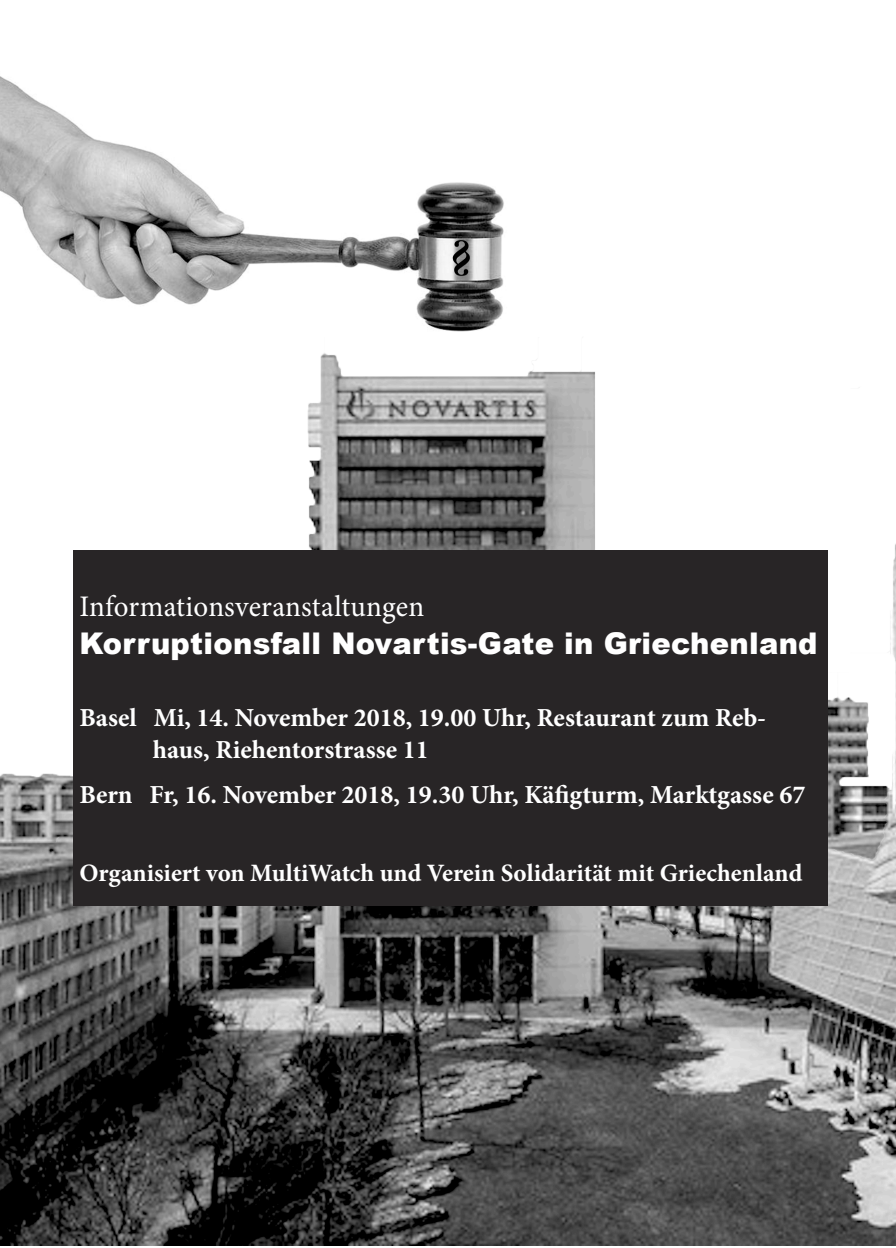
<style>
.page{position:relative;width:896px;height:1248px;background:#fff}
.page>*{position:absolute;margin:0;border:0;box-sizing:border-box;transform-origin:0 0}
.t1{font:900 29.8px "Arial";letter-spacing:.01em;color:#fff}
.t2{font:29.8px "Minion Pro";letter-spacing:.005em;color:#fff}
.t3{font:700 26px/31.2px "Minion Pro";color:#fff}
.t4{font:700 25px "Minion Pro";color:#fff}
</style>
<div class="page">
<img style="left:0;top:353px;width:896px;height:892px">
<div style="left:74px;top:550px;width:754px;height:355px;background:#282526"></div>
<img style="left:0;top:76px;width:504px;height:256px">
<img style="left:438px;top:238px;width:51px;height:42px">
<img style="left:448px;top:238px;width:27px;height:42px">
<p class="t2" style="left:79px;top:587px;width:346px">Informationsveranstaltungen</p>
<p class="t1" style="left:79px;top:622px;width:740px">Korruptionsfall Novartis-Gate in Griechenland</p>
<p class="t3" style="left:153px;top:702px;width:615px;text-indent:-73px">Basel Mi, 14. November 2018, 19.00 Uhr, Restaurant zum Reb&shy;haus, Riehentorstrasse 11</p>
<p class="t3" style="left:79px;top:778px;width:727px">Bern Fr, 16. November 2018, 19.30 Uhr, Käfigturm, Marktgasse 67</p>
<p class="t4" style="left:79px;top:855px;width:724px">Organisiert von MultiWatch und Verein Solidarität mit Griechenland</p>
</div>
